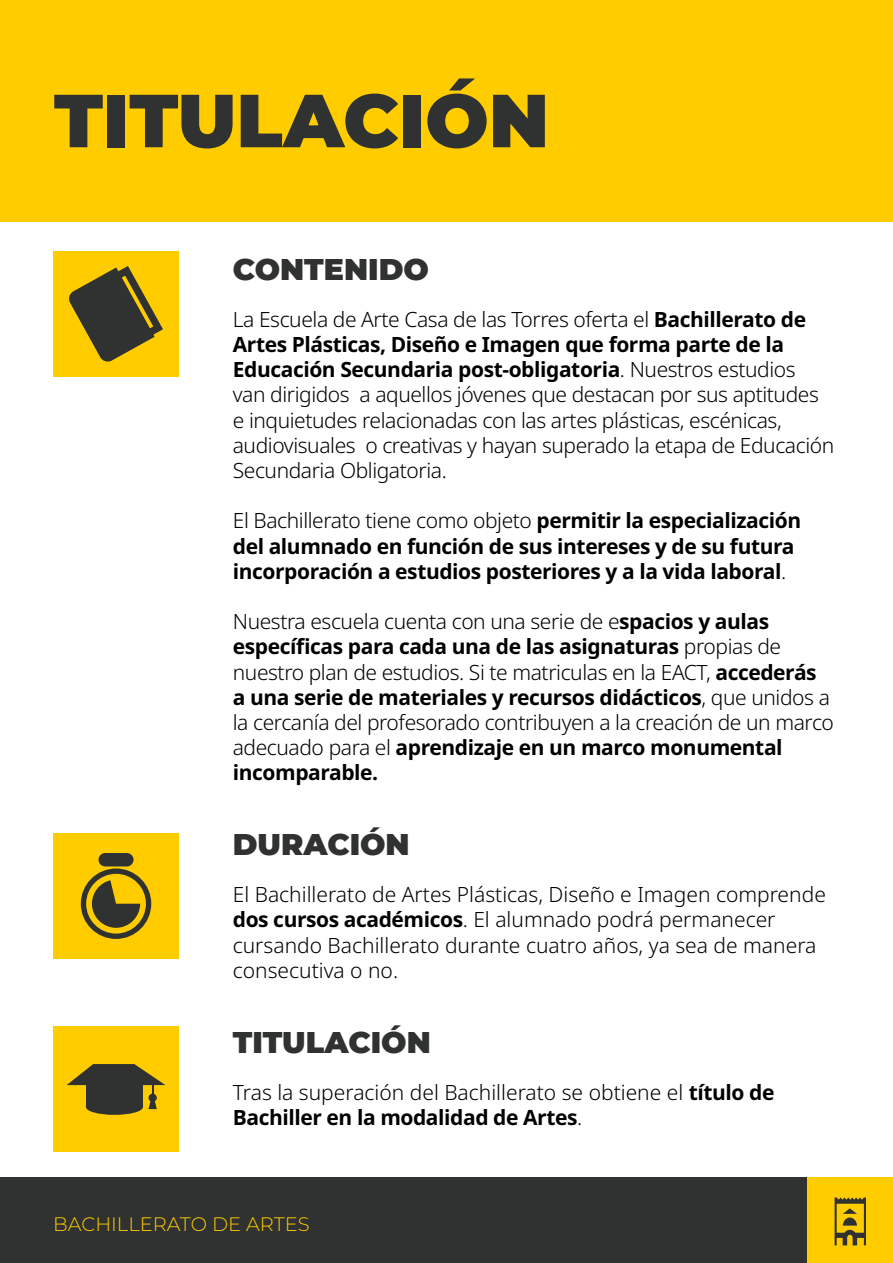
<style>
.page{position:relative;width:893px;height:1263px;background:#fff}
.page>*{position:absolute;margin:0;border:0;box-sizing:border-box;transform-origin:0 0}
.t1{font:900 75px "Montserrat";color:#303131}
.t2{font:900 30px "Montserrat";color:#303131}
.t3{font:300 21px/25.2px "Noto Sans";letter-spacing:-.02em;color:#000}
.t4{font:300 21px/25.2px "Noto Sans";color:#000}
.t5{font:700 21px/25.2px "Noto Sans";letter-spacing:-.02em;color:#000}
.t6{font:300 19.5px "Montserrat";color:#fc0}
.s1{font-weight:700}
.s2{font-weight:300}
</style>
<div class="page">
<div style="left:0;top:1177px;width:807px;height:86px;background:#303131"></div>
<div style="left:807px;top:1177px;width:86px;height:86px;background:#fc0"></div>
<div style="left:0;top:0;width:893px;height:222px;background:#fc0"></div>
<svg style="left:835px;top:1197px;width:31px;height:48px"></svg>
<div style="left:53px;top:251px;width:126px;height:126px;background:#fc0"></div>
<div style="left:53px;top:833px;width:126px;height:126px;background:#fc0"></div>
<div style="left:53px;top:1026px;width:126px;height:126px;background:#fc0"></div>
<svg style="left:81px;top:868px;width:70px;height:71px"></svg>
<div style="left:98px;top:853px;width:36px;height:13px;background:#303131;border-radius:7px"></div>
<div style="left:86px;top:1100px;width:57px;height:15px;background:#303131;border-radius:50%"></div>
<svg style="left:67px;top:1064px;width:98px;height:45px"></svg>
<svg style="left:69px;top:266px;width:94px;height:96px"></svg>
<p class="t1" style="left:54px;top:71px;width:497px">TITULACIÓN</p>
<p class="t2" style="left:233px;top:249px;width:198px">CONTENIDO</p>
<p class="t3" style="left:233px;top:307px;width:603px">La Escuela de Arte Casa de las Torres oferta el <span class="s1">Bachillerato de Artes Plásticas, Diseño e Imagen que forma parte de la Educación Secundaria post-obligatoria</span>. Nuestros estudios<br>van dirigidos a aquellos jóvenes que destacan por sus aptitudes e inquietudes relacionadas con las artes plásticas, escénicas, audiovisuales o creativas y hayan superado la etapa de Educación Secundaria Obligatoria.</p>
<p class="t5" style="left:233px;top:508px;width:570px"><span class="s2">El Bachillerato tiene como objeto</span> permitir la especialización del alumnado en función de sus intereses y de su futura incorporación a estudios posteriores y a la vida laboral<span class="s2">.</span></p>
<p class="t3" style="left:233px;top:609px;width:603px">Nuestra escuela cuenta con una serie de e<span class="s1">spacios y aulas específicas para cada una de las asignaturas</span> propias de nuestro plan de estudios. Si te matriculas en la EACT, <span class="s1">accederás a una serie de materiales y recursos didácticos</span>, que unidos a la cercanía del profesorado contribuyen a la creación de un marco adecuado para el <span class="s1">aprendizaje en un marco monumental incomparable.</span></p>
<p class="t2" style="left:233px;top:825px;width:178px">DURACIÓN</p>
<p class="t4" style="left:233px;top:882px;width:595px">El Bachillerato de Artes Plásticas, Diseño e Imagen comprende <span class="s1">dos cursos académicos</span>. El alumnado podrá permanecer cursando Bachillerato durante cuatro años, ya sea de manera consecutiva o no.</p>
<p class="t2" style="left:233px;top:1022px;width:200px">TITULACIÓN</p>
<p class="t4" style="left:233px;top:1080px;width:543px">Tras la superación del Bachillerato se obtiene el <span class="s1">título de<br>Bachiller en la modalidad de Artes</span>.</p>
<p class="t6" style="left:53px;top:1211px;width:258px">BACHILLERATO DE ARTES</p>
</div>
